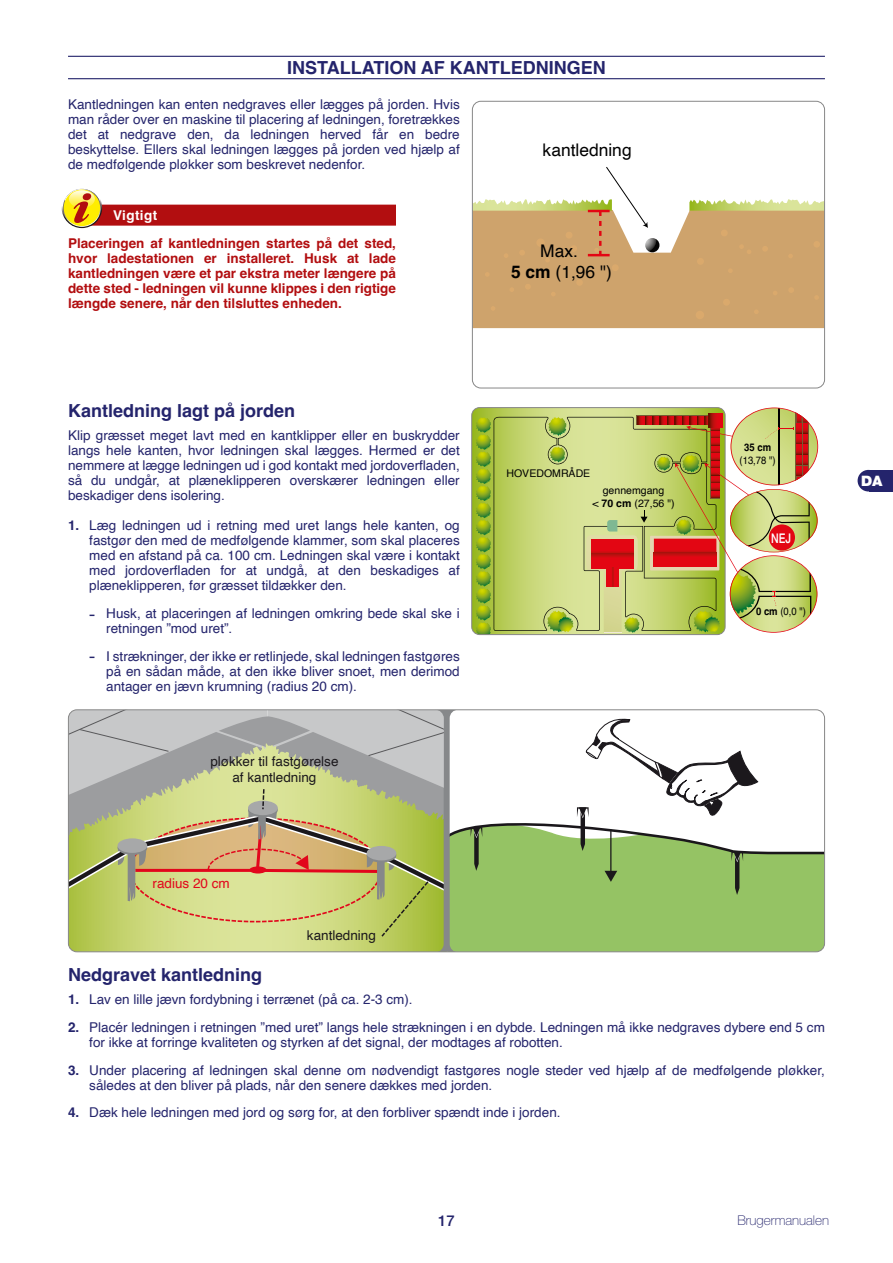
<style>
.page{position:relative;width:893px;height:1263px;background:#fff}
.page>*{position:absolute;margin:0;border:0;box-sizing:border-box;transform-origin:0 0}
.t1{font:700 18px "Helvetica";color:#24246c}
.t2{font:17.4px/20.9px "Helvetica";color:#000;text-align:center}
.t3{font:500 15px "Helvetica Neue LT Std";color:#24246c}
.t4{font:900 14.4px "Helvetica Neue LT Std";color:#fff}
.t5{font:13.5px/15px "Helvetica";color:#24246c;text-align:justify}
.t6{font:700 13.5px/15px "Helvetica";color:#b20e10;text-align:justify}
.t7{font:13.5px/16.2px "Helvetica";color:#1b181c;text-align:center}
.t8{font:100 13.5px "Helvetica Neue LT Std";color:#24246c}
.t9{font:13.5px "Helvetica";color:#e2061c}
.t10{font:700 13.5px "Helvetica";letter-spacing:.03em;color:#fff}
.t11{font:500 13.2px "Helvetica Neue";color:#fff;scale:.8 1}
.t12{font:10.5px/12.6px "Helvetica";color:#000;text-align:center}
.t13{font:10.5px "Helvetica";color:#000;scale:.9 1}
.t14{font:700 10.5px "Helvetica";color:#000;scale:.9 1}
.s1{font-weight:700}
.s2{font-family:"Arial";font-size:18px}
</style>
<div class="page">
<div style="left:868px;top:470px;width:25px;height:21px;background:#24246c"></div>
<div style="left:858px;top:470px;width:21px;height:21px;background:#24246c;border-radius:50%"></div>
<hr style="left:68px;top:56px;width:757px;height:1px;background:#24246c">
<hr style="left:68px;top:78px;width:757px;height:1px;background:#24246c">
<div style="left:72px;top:205px;width:324px;height:21px;background:#b20e10"></div>
<svg style="left:62px;top:188px;width:40px;height:40px"></svg>
<svg style="left:63px;top:189px;width:38px;height:38px"></svg>
<svg style="left:64px;top:190px;width:36px;height:36px"></svg>
<svg style="left:65px;top:189px;width:34px;height:34px"></svg>
<svg style="left:474px;top:167px;width:349px;height:161px"></svg>
<div style="left:472px;top:101px;width:353px;height:287px;border:1px solid #878787;border-radius:9px"></div>
<svg style="left:473px;top:409px;width:250px;height:226px;background:#a9bd53"></svg>
<svg style="left:476px;top:417px;width:15px;height:216px;background:#8db022"></svg>
<svg style="left:494px;top:417px;width:92px;height:214px;background:#c6d478"></svg>
<svg style="left:550px;top:447px;width:15px;height:15px"></svg>
<svg style="left:548px;top:417px;width:19px;height:19px"></svg>
<svg style="left:547px;top:610px;width:27px;height:22px"></svg>
<svg style="left:586px;top:407px;width:232px;height:226px;background:#c6ba75"></svg>
<div style="left:769px;top:524px;width:26px;height:27px;background:#e30613;border-radius:50%"></div>
<svg style="left:68px;top:711px;width:757px;height:241px"></svg>
<div style="left:68px;top:709px;width:757px;height:243px;border:1px solid #878787;border-radius:9px"></div>
<h1 class="t1" style="left:287px;top:57px;width:320px">INSTALLATION AF KANTLEDNINGEN</h1>
<p class="t5" style="left:68px;top:97px;width:393px">Kantledningen kan enten nedgraves eller lægges på jorden. Hvis man råder over en maskine til placering af ledningen, foretrækkes det at nedgrave den, da ledningen herved får en bedre beskyttelse. Ellers skal ledningen lægges på jorden ved hjælp af de medfølgende pløkker som beskrevet nedenfor.</p>
<p class="t10" style="left:113px;top:207px;width:46px">Vigtigt</p>
<p class="t6" style="left:68px;top:237px;width:329px">Placeringen af kantledningen startes på det sted, hvor ladestationen er installeret. Husk at lade kantledningen være et par ekstra meter længere på dette sted - ledningen vil kunne klippes i den rigtige længde senere, når den tilsluttes enheden.</p>
<p class="t2" style="left:511px;top:241px;width:103px">Max.<br><span class="s1">5 cm</span> (1,96 ")</p>
<p class="t2" style="left:543px;top:140px;width:91px">kantledning</p>
<h1 class="t1" style="left:68px;top:399px;width:229px">Kantledning lagt på jorden</h1>
<p class="t5" style="left:68px;top:428px;width:393px">Klip græsset meget lavt med en kantklipper eller en buskrydder langs hele kanten, hvor ledningen skal lægges. Hermed er det nemmere at lægge ledningen ud i god kontakt med jordoverfladen, så du undgår, at plæneklipperen overskærer ledningen eller beskadiger dens isolering.</p>
<p class="t5" style="left:89px;top:518px;width:372px;text-indent:-21px"><span class="s1">1.</span> Læg ledningen ud i retning med uret langs hele kanten, og fastgør den med de medfølgende klammer, som skal placeres med en afstand på ca. 100 cm. Ledningen skal være i kontakt med jordoverfladen for at undgå, at den beskadiges af plæneklipperen, før græsset tildækker den.</p>
<p class="t5" style="left:106px;top:606px;width:355px;text-indent:-17px"><span class="s2">-</span> Husk, at placeringen af ledningen omkring bede skal ske i retningen ”mod uret”.</p>
<p class="t5" style="left:106px;top:649px;width:355px;text-indent:-17px"><span class="s2">-</span> I strækninger, der ikke er retlinjede, skal ledningen fastgøres på en sådan måde, at den ikke bliver snoet, men derimod antager en jævn krumning (radius 20 cm).</p>
<p class="t7" style="left:210px;top:754px;width:130px">pløkker til fastgørelse af kantledning</p>
<p class="t9" style="left:153px;top:873px;width:79px">radius 20 cm</p>
<p class="t7" style="left:307px;top:928px;width:71px">kantledning</p>
<p class="t12" style="left:506px;top:467px;width:85px">HOVEDOMRÅDE</p>
<p class="t12" style="left:592px;top:485px;width:84px">gennemgang<br>&lt; <span class="s1">70 cm</span> (27,56 ")</p>
<p class="t14" style="left:744px;top:441px;width:31px">35 cm</p>
<p class="t13" style="left:740px;top:452px;width:42px">(13,78 ")</p>
<p class="t11" style="left:771px;top:527px;width:27px">NEJ</p>
<p class="t13" style="left:756px;top:603px;width:57px"><span class="s1">0 cm</span> (0,0 ")</p>
<h1 class="t1" style="left:68px;top:963px;width:196px">Nedgravet kantledning</h1>
<p class="t5" style="left:68px;top:992px;width:346px"><span class="s1">1.</span> Lav en lille jævn fordybning i terrænet (på ca. 2-3 cm).</p>
<p class="t5" style="left:89px;top:1020px;width:737px;text-indent:-21px"><span class="s1">2.</span> Placér ledningen i retningen ”med uret” langs hele strækningen i en dybde. Ledningen må ikke nedgraves dybere end 5 cm for ikke at forringe kvaliteten og styrken af det signal, der modtages af robotten.</p>
<p class="t5" style="left:89px;top:1063px;width:737px;text-indent:-21px"><span class="s1">3.</span> Under placering af ledningen skal denne om nødvendigt fastgøres nogle steder ved hjælp af de medfølgende pløkker, således at den bliver på plads, når den senere dækkes med jorden.</p>
<p class="t5" style="left:68px;top:1105px;width:494px"><span class="s1">4.</span> Dæk hele ledningen med jord og sørg for, at den forbliver spændt inde i jorden.</p>
<p class="t4" style="left:861px;top:472px;width:23px">DA</p>
<p class="t3" style="left:438px;top:1211px;width:18px">17</p>
<p class="t8" style="left:737px;top:1212px;width:93px">Brugermanualen</p>
</div>
